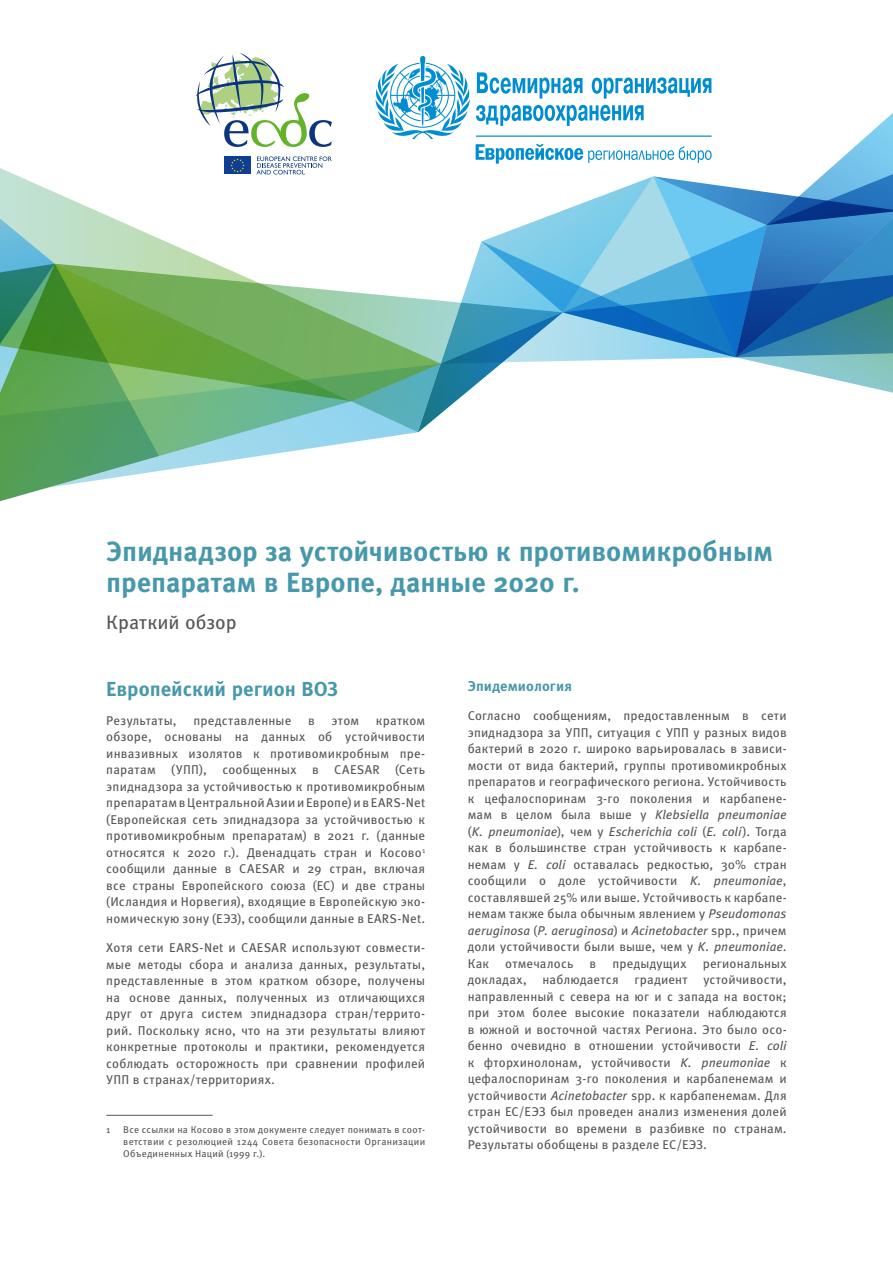
<style>
.page{position:relative;width:893px;height:1263px;background:#fff}
.page>*{position:absolute;margin:0;border:0;box-sizing:border-box;transform-origin:0 0}
.t1{font:700 27.75px/31.5px "Meta Pro";letter-spacing:-.005em;color:#4698ab}
.t2{font:700 20.25px "Meta Pro";color:#4698ab}
.t3{font:19.5px "Meta Pro";color:#565655}
.t4{font:700 14.25px "Meta Pro";letter-spacing:.01em;color:#4698ab}
.t5{font:12.75px/16.5px "Meta Pro";letter-spacing:.015em;color:#565655;text-align:justify}
.t6{font:9.75px/12px "Meta Pro";letter-spacing:.03em;color:#565655;text-align:justify}
.s1{font-style:italic}
</style>
<div class="page">
<svg style="left:159px;top:174px;width:146px;height:90px"></svg>
<svg style="left:351px;top:292px;width:25px;height:72px;background:#8cc28d"></svg>
<svg style="left:159px;top:264px;width:192px;height:100px;background:#8abc76"></svg>
<svg style="left:159px;top:364px;width:260px;height:107px"></svg>
<svg style="left:0;top:168px;width:159px;height:334px"></svg>
<div style="left:224px;top:156px;width:28px;height:19px;background:#fff"></div>
<div style="left:224px;top:156px;width:27px;height:18px;background:#0f3f93"></div>
<svg style="left:231px;top:158px;width:14px;height:14px"></svg>
<svg style="left:256px;top:156px;width:76px;height:18px"></svg>
<svg style="left:196px;top:53px;width:136px;height:94px"></svg>
<hr style="left:106px;top:1115px;width:107px;height:1px;background:#565655">
<svg style="left:376px;top:56px;width:517px;height:376px"></svg>
<hr style="left:476px;top:136px;width:236px;height:1px;background:#008dd1">
<h1 class="t1" style="left:106px;top:536px;width:668px">Эпиднадзор за устойчивостью к противомикробным препаратам в Европе, данные 2020 г.</h1>
<h3 class="t3" style="left:106px;top:610px;width:132px">Краткий обзор</h3>
<h2 class="t2" style="left:106px;top:676px;width:233px">Европейский регион ВОЗ</h2>
<p class="t5" style="left:106px;top:713px;width:72px">Результаты,</p>
<p class="t5" style="left:193px;top:713px;width:99px">представленные</p>
<p class="t5" style="left:308px;top:713px;width:8px">в</p>
<p class="t5" style="left:332px;top:713px;width:29px">этом</p>
<p class="t5" style="left:106px;top:713px;width:320px;text-indent:270px">кратком обзоре, основаны на данных об устойчивости инвазивных изолятов к противомикробным пре&shy;паратам (УПП), сообщенных в CAESAR (Сеть эпиднадзора за устойчивостью к противомикробным препаратам в Центральной Азии и Европе) и в EARS-Net (Европейская сеть эпиднадзора за устойчивостью к противомикробным препаратам) в 2021 г. (данные относятся к 2020 г.). Двенадцать стран и Косово<sup>1 </sup>сообщили данные в CAESAR и 29 стран, включая все страны Европейского союза (ЕС) и две страны (Исландия и Норвегия), входящие в Европейскую эко&shy;номическую зону (ЕЭЗ), сообщили данные в EARS-Net.</p>
<p class="t5" style="left:106px;top:940px;width:320px">Хотя сети EARS-Net и CAESAR используют совмести&shy;мые методы сбора и анализа данных, результаты, представленные в этом кратком обзоре, получены на основе данных, полученных из отличающихся друг от друга систем эпиднадзора стран/террито&shy;рий. Поскольку ясно, что на эти результаты влияют конкретные протоколы и практики, рекомендуется соблюдать осторожность при сравнении профилей УПП в странах/территориях.</p>
<p class="t6" style="left:106px;top:1123px;width:6px">1</p>
<p class="t6" style="left:123px;top:1123px;width:303px">Все ссылки на Косово в этом документе следует понимать в соот&shy;ветствии с резолюцией 1244 Совета безопасности Организации Объединенных Наций (1999 г.).</p>
<p class="t4" style="left:468px;top:677px;width:105px">Эпидемиология</p>
<p class="t5" style="left:468px;top:708px;width:320px">Согласно сообщениям, предоставленным в сети эпиднадзора за УПП, ситуация с УПП у разных видов бактерий в 2020 г. широко варьировалась в зависи&shy;мости от вида бактерий, группы противомикробных препаратов и географического региона. Устойчивость к цефалоспоринам 3-го поколения и карбапене&shy;мам в целом была выше у <span class="s1">Klebsiella pneumoniae </span>(<span class="s1">K. pneumoniae</span>), чем у <span class="s1">Escherichia coli</span> (<span class="s1">E. coli</span>). Тогда как в большинстве стран устойчивость к карбапе&shy;немам у <span class="s1">E. coli</span> оставалась редкостью, 30% стран сообщили о доле устойчивости <span class="s1">K. pneumoniae</span>, составлявшей 25% или выше. Устойчивость к карбапе&shy;немам также была обычным явлением у <span class="s1">Pseudomonas aeruginosa</span> (<span class="s1">P. aeruginosa</span>) и <span class="s1">Acinetobacter</span> spp., причем доли устойчивости были выше, чем у <span class="s1">K. pneumoniae</span>.<br>Как</p>
<p class="t5" style="left:468px;top:956px;width:320px;text-indent:235px">региональных докладах, наблюдается градиент устойчивости, направленный с севера на юг и с запада на восток; при этом более высокие показатели наблюдаются в южной и восточной частях Региона. Это было осо&shy;бенно очевидно в отношении устойчивости <span class="s1">E. coli </span>к фторхинолонам, устойчивости <span class="s1">K. pneumoniae</span> к цефалоспоринам 3-го поколения и карбапенемам и устойчивости <span class="s1">Acinetobacter</span> spp. к карбапенемам. Для стран ЕС/ЕЭЗ был проведен анализ изменения долей устойчивости во времени в разбивке по странам.<br>Результаты обобщены в разделе ЕС/ЕЭЗ.</p>
<p class="t5" style="left:505px;top:956px;width:70px">отмечалось</p>
<p class="t5" style="left:590px;top:956px;width:8px">в</p>
<p class="t5" style="left:612px;top:956px;width:76px">предыдущих</p>
</div>
